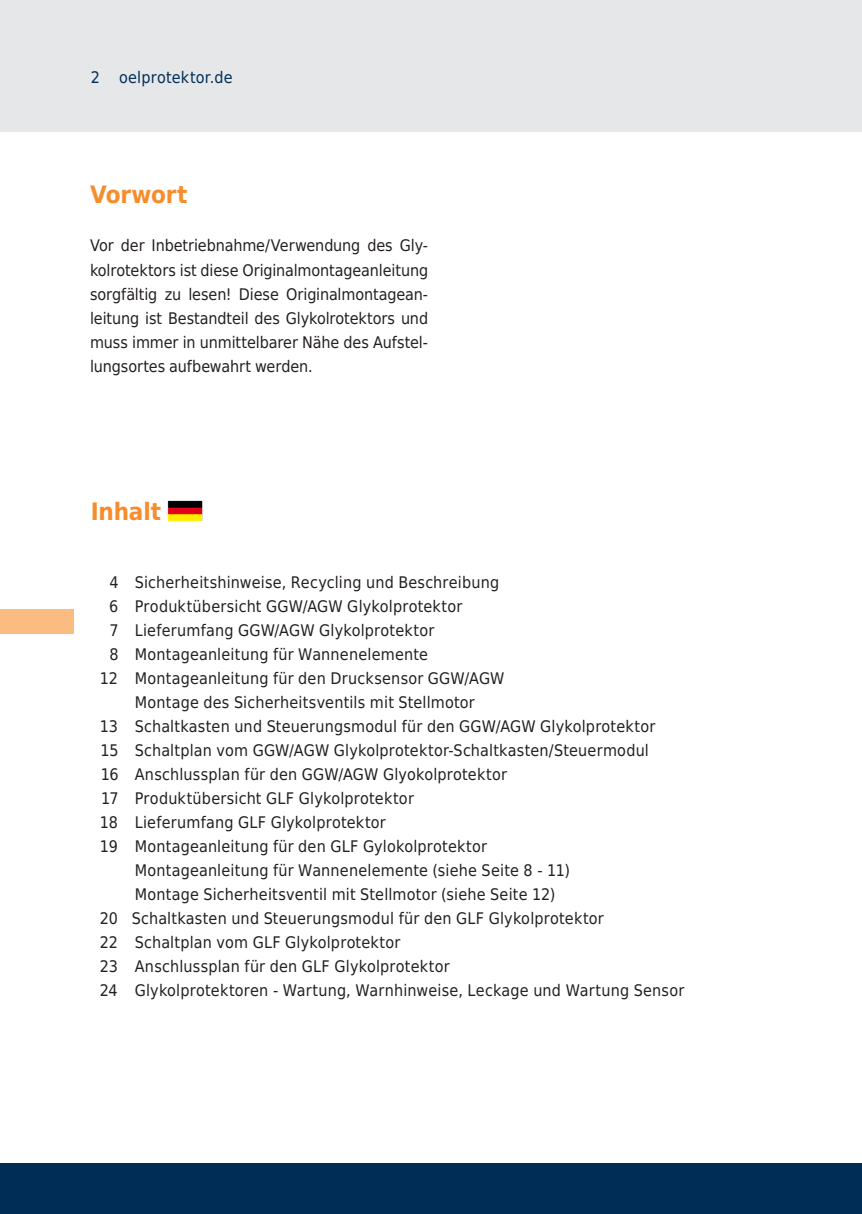
<style>
.page{position:relative;width:862px;height:1214px;background:#fff}
.page>*{position:absolute;margin:0;border:0;box-sizing:border-box;transform-origin:0 0}
.t1{font:700 24px "DejaVu Sans Condensed";letter-spacing:-.005em;color:#f68c2b}
.t2{font:16px/24px "DejaVu Sans Condensed";letter-spacing:.01em;color:#231f20;text-align:justify}
.t3{font:16px "DejaVu Sans Condensed";letter-spacing:.015em;color:#002d56}
.t4{font:14px "DejaVu Sans Condensed";letter-spacing:.02em;color:#002d56}
</style>
<div class="page">
<div style="left:0;top:1162px;width:862px;height:51px;background:#002d56"></div>
<div style="left:0;top:0;width:850px;height:131px;background:#e6e7e9"></div>
<div style="left:850px;top:0;width:12px;height:131px;background:#e6e7e9"></div>
<div style="left:0;top:609px;width:74px;height:24px;background:#fbbc82"></div>
<img style="left:167px;top:500px;width:36px;height:21px">
<p class="t3" style="left:91px;top:65px;width:143px">2 oelprotektor.de</p>
<p class="t4" style="left:68px;top:67px;width:125px">2 oelprotektor.de</p>
<h1 class="t1" style="left:90px;top:175px;width:99px">Vorwort</h1>
<p class="t2" style="left:90px;top:233px;width:340px">Vor der Inbetriebnahme/Verwendung des Gly&shy;kolrotektors ist diese Originalmontageanleitung sorgfältig zu lesen! Diese Originalmontagean&shy;leitung ist Bestandteil des Glykolrotektors und muss immer in unmittelbarer Nähe des Aufstel&shy;lungsortes aufbewahrt werden.</p>
<h1 class="t1" style="left:91px;top:491px;width:72px">Inhalt</h1>
<p class="t2" style="left:110px;top:569px;width:391px">4 Sicherheitshinweise, Recycling und Beschreibung</p>
<p class="t2" style="left:109px;top:593px;width:355px">6 Produktübersicht GGW/AGW Glykolprotektor</p>
<p class="t2" style="left:110px;top:617px;width:326px">7 Lieferumfang GGW/AGW Glykolprotektor</p>
<p class="t2" style="left:110px;top:641px;width:320px">8 Montageanleitung für Wannenelemente</p>
<p class="t2" style="left:100px;top:665px;width:406px">12 Montageanleitung für den Drucksensor GGW/AGW</p>
<p class="t2" style="left:135px;top:689px;width:342px">Montage des Sicherheitsventils mit Stellmotor</p>
<p class="t2" style="left:100px;top:713px;width:557px">13 Schaltkasten und Steuerungsmodul für den GGW/AGW Glykolprotektor</p>
<p class="t2" style="left:100px;top:737px;width:550px">15 Schaltplan vom GGW/AGW Glykolprotektor-Schaltkasten/Steuermodul</p>
<p class="t2" style="left:101px;top:761px;width:408px">16 Anschlussplan für den GGW/AGW Glyokolprotektor</p>
<p class="t2" style="left:101px;top:785px;width:314px">17 Produktübersicht GLF Glykolprotektor</p>
<p class="t2" style="left:100px;top:809px;width:287px">18 Lieferumfang GLF Glykolprotektor</p>
<p class="t2" style="left:100px;top:833px;width:389px">19 Montageanleitung für den GLF Gylokolprotektor</p>
<p class="t2" style="left:135px;top:857px;width:437px">Montageanleitung für Wannenelemente (siehe Seite 8 - 11)</p>
<p class="t2" style="left:135px;top:881px;width:422px">Montage Sicherheitsventil mit Stellmotor (siehe Seite 12)</p>
<p class="t2" style="left:100px;top:905px;width:505px">20 Schaltkasten und Steuerungsmodul für den GLF Glykolprotektor</p>
<p class="t2" style="left:100px;top:929px;width:302px">22 Schaltplan vom GLF Glykolprotektor</p>
<p class="t2" style="left:100px;top:953px;width:351px">23 Anschlussplan für den GLF Glykolprotektor</p>
<p class="t2" style="left:100px;top:977px;width:586px">24 Glykolprotektoren - Wartung, Warnhinweise, Leckage und Wartung Sensor</p>
</div>
